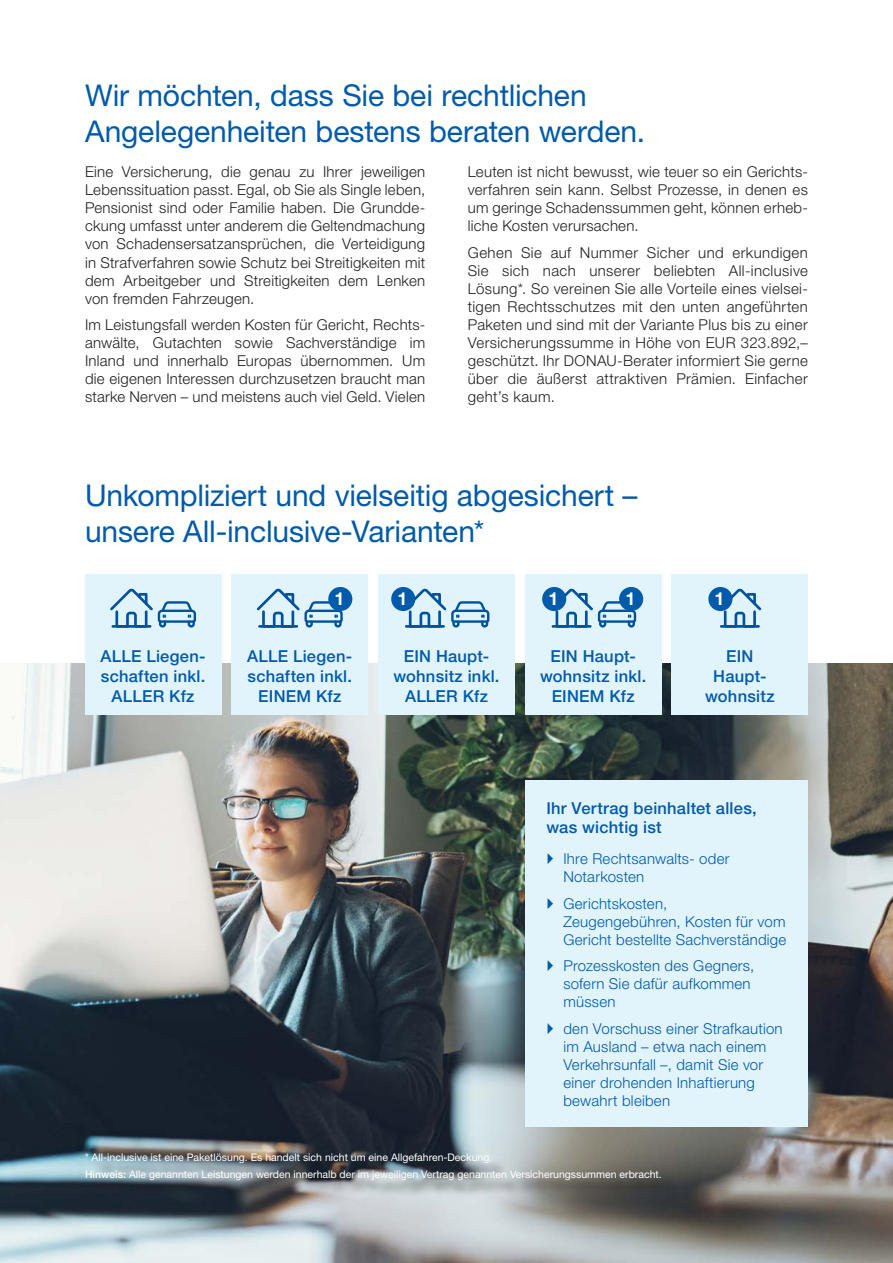
<style>
.page{position:relative;width:893px;height:1263px;background:#fff}
.page>*{position:absolute;margin:0;border:0;box-sizing:border-box;transform-origin:0 0}
.Überschrift{font:30px/36px "Helvetica Neue LT Pro";letter-spacing:-.005em;color:#015aaa}
.t1{font:700 18px "Helvetica Neue LT Pro";color:#fff}
.Box_Headline{font:500 16.5px/19.8px "Helvetica Neue LT Pro";letter-spacing:.015em;color:#015aaa;text-align:center}
.Lauftext{font:300 15px/18px "Helvetica Neue LT Pro";letter-spacing:.02em;color:#231f20;text-align:justify}
.t2{font:300 15px/18px "Helvetica Neue LT Pro";letter-spacing:.015em;color:#015aaa}
.Fußzeile{font:10.5px "Helvetica Neue LT Pro";color:#fff}
.s1{font-weight:500}
</style>
<div class="page">
<img style="left:0;top:664px;width:893px;height:599px">
<div style="left:85px;top:574px;width:136px;height:140px;background:#e1f4fc"></div>
<svg style="left:110px;top:588px;width:86px;height:40px"></svg>
<div style="left:232px;top:574px;width:136px;height:140px;background:#e1f4fc"></div>
<svg style="left:257px;top:587px;width:86px;height:41px"></svg>
<div style="left:525px;top:574px;width:136px;height:140px;background:#e1f4fc"></div>
<svg style="left:550px;top:587px;width:86px;height:41px"></svg>
<div style="left:378px;top:574px;width:136px;height:140px;background:#e1f4fc"></div>
<svg style="left:405px;top:587px;width:84px;height:41px"></svg>
<div style="left:672px;top:574px;width:136px;height:140px;background:#e1f4fc"></div>
<svg style="left:720px;top:587px;width:41px;height:41px"></svg>
<hr style="left:721px;top:625px;width:38px;height:3px;background:#00519e">
<div style="left:525px;top:780px;width:283px;height:347px;background:#e1f4fc"></div>
<div style="left:88px;top:1155px;width:590px;height:43px;background:#231f20;opacity:.75"></div>
<div style="left:328px;top:587px;width:24px;height:24px;background:#015aaa;border-radius:50%"></div>
<div style="left:619px;top:587px;width:24px;height:24px;background:#015aaa;border-radius:50%"></div>
<div style="left:542px;top:587px;width:24px;height:24px;background:#015aaa;border-radius:50%"></div>
<div style="left:708px;top:587px;width:24px;height:24px;background:#015aaa;border-radius:50%"></div>
<div style="left:391px;top:587px;width:24px;height:24px;background:#015aaa;border-radius:50%"></div>
<p class="Überschrift" style="left:85px;top:77px;width:562px">Wir möchten, dass Sie bei rechtlichen<br>Angelegenheiten bestens beraten werden.</p>
<p class="Lauftext" style="left:85px;top:163px;width:342px">Eine Versicherung, die genau zu Ihrer jeweiligen Lebenssituation passt. Egal, ob Sie als Single leben, Pensionist sind oder Familie haben. Die Grundde&shy;ckung umfasst unter anderem die Geltendmachung von Schadensersatzansprüchen, die Verteidigung in Strafverfahren sowie Schutz bei Streitigkeiten mit dem Arbeitgeber und Streitigkeiten dem Lenken von fremden Fahrzeugen.</p>
<p class="Lauftext" style="left:85px;top:315px;width:342px">Im Leistungsfall werden Kosten für Gericht, Rechts&shy;anwälte, Gutachten sowie Sachverständige im Inland und innerhalb Europas übernommen. Um die eigenen Interessen durchzusetzen braucht man starke Nerven – und meistens auch viel Geld. Vielen</p>
<p class="Lauftext" style="left:468px;top:163px;width:342px">Leuten ist nicht bewusst, wie teuer so ein Gerichts&shy;verfahren sein kann. Selbst Prozesse, in denen es um geringe Schadenssummen geht, können erheb&shy;liche Kosten verursachen.</p>
<p class="Lauftext" style="left:468px;top:243px;width:342px">Gehen Sie auf Nummer Sicher und erkundigen Sie sich nach unserer beliebten All-inclusive Lösung*. So vereinen Sie alle Vorteile eines vielsei&shy;tigen Rechtsschutzes mit den unten angeführten Paketen und sind mit der Variante Plus bis zu einer Versicherungssumme in Höhe von EUR 323.892,– geschützt. Ihr DONAU-Berater informiert Sie gerne über die äußerst attraktiven Prämien. Einfacher geht’s kaum.</p>
<p class="Überschrift" style="left:85px;top:477px;width:554px">Unkompliziert und vielseitig abgesichert – unsere All-inclusive-Varianten*</p>
<p class="t1" style="left:334px;top:588px;width:12px">1</p>
<p class="t1" style="left:397px;top:588px;width:12px">1</p>
<p class="t1" style="left:548px;top:588px;width:12px">1</p>
<p class="t1" style="left:625px;top:588px;width:12px">1</p>
<p class="t1" style="left:715px;top:588px;width:12px">1</p>
<p class="Box_Headline" style="left:101px;top:646px;width:107px">ALLE Liegen&shy;schaften inkl.<br>ALLER Kfz</p>
<p class="Box_Headline" style="left:247px;top:646px;width:107px">ALLE Liegen&shy;schaften inkl.<br>EINEM Kfz</p>
<p class="Box_Headline" style="left:540px;top:646px;width:108px">EIN Haupt&shy;wohnsitz inkl.<br>EINEM Kfz</p>
<p class="Box_Headline" style="left:393px;top:646px;width:108px">EIN Haupt&shy;wohnsitz inkl.<br>ALLER Kfz</p>
<p class="Box_Headline" style="left:705px;top:646px;width:71px">EIN<br>Haupt&shy;wohnsitz</p>
<p class="Box_Headline" style="left:546px;top:797px;width:212px;text-align:left">Ihr Vertrag beinhaltet alles, was wichtig ist</p>
<p class="t2" style="left:563px;top:849px;width:168px">Ihre Rechtsanwalts- oder<br>Notarkosten</p>
<p class="t2" style="left:563px;top:894px;width:224px">Gerichtskosten,<br>Zeugengebühren, Kosten für vom<br>Gericht bestellte Sachverständige</p>
<p class="t2" style="left:563px;top:956px;width:192px">Prozesskosten des Gegners, sofern Sie dafür aufkommen müssen</p>
<p class="t2" style="left:563px;top:1019px;width:221px">den Vorschuss einer Strafkaution im Ausland – etwa nach einem<br>Verkehrsunfall –, damit Sie vor einer drohenden Inhaftierung bewahrt bleiben</p>
<p class="Fußzeile" style="left:85px;top:1150px;width:409px">* All-inclusive ist eine Paketlösung. Es handelt sich nicht um eine Allgefahren-Deckung.</p>
<p class="Fußzeile" style="left:85px;top:1167px;width:578px"><span class="s1">Hinweis:</span> Alle genannten Leistungen werden innerhalb der im jeweiligen Vertrag genannten Versicherungssummen erbracht.</p>
</div>
